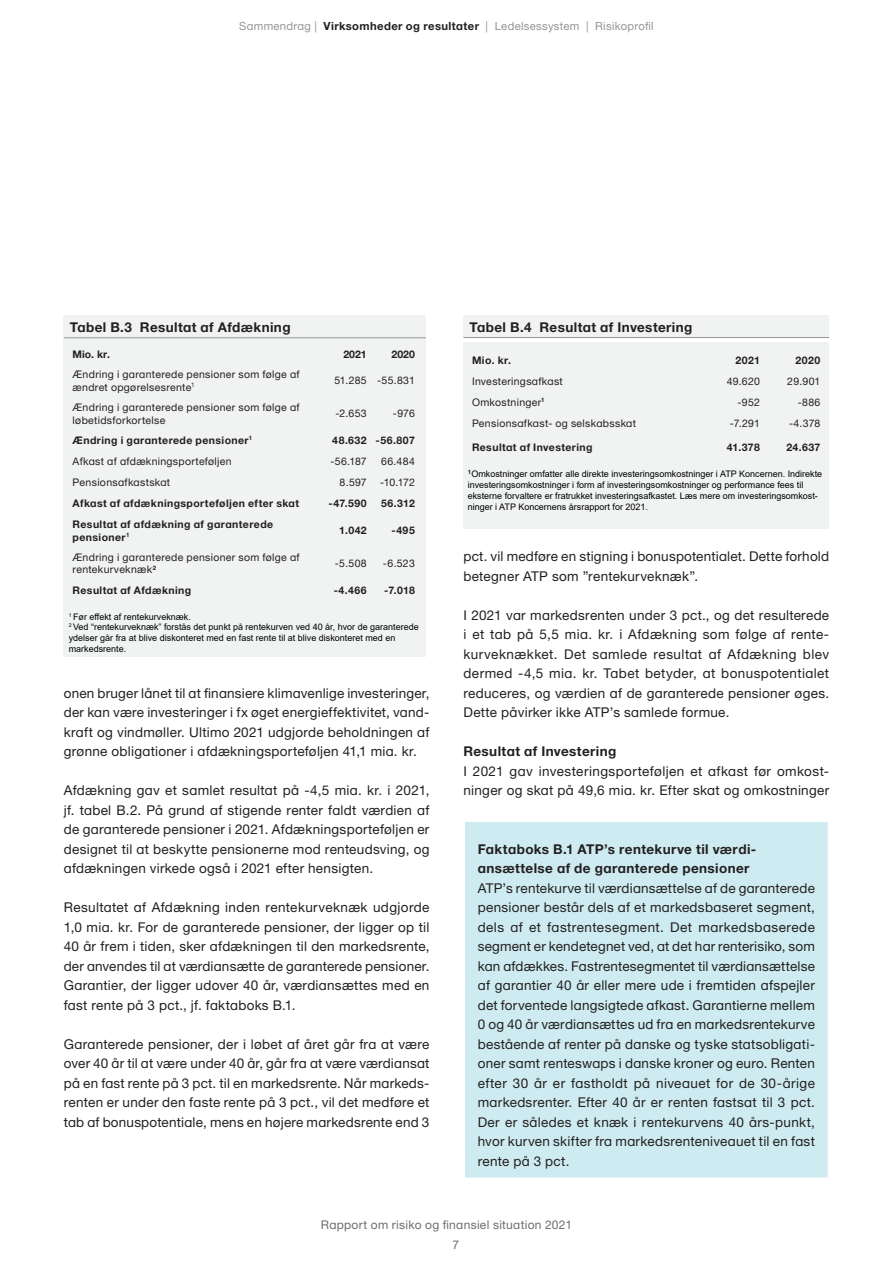
<style>
.page{position:relative;width:893px;height:1263px;background:#fff}
.page>*{position:absolute;margin:0;border:0;box-sizing:border-box;transform-origin:0 0}
.Brødtekst{font:13.5px/19.5px "Helvetica Neue ATP Body";letter-spacing:.02em;color:#231f20;text-align:justify}
.Brødtekst-2{font:700 13.5px "Helvetica Neue ATP Body";letter-spacing:.03em;color:#231f20}
.t1{font:12px "Helvetica Neue ATP Body";letter-spacing:.025em;color:#6c6d70}
.t2{font:11.25px "Helvetica Neue ATP Body";letter-spacing:.025em;color:#939598}
.tabeltekst{font:10.5px/12.6px "Helvetica Neue ATP Body";letter-spacing:.03em;color:#231f20}
.tabeltekst-2{font:700 10.5px/12.6px "Helvetica Neue ATP Body";letter-spacing:.04em;color:#231f20}
.t3{font:9px/10.8px "Arial";color:#000}
.s1{font-weight:700;color:#231f20}
</style>
<div class="page">
<div style="left:464px;top:821px;width:364px;height:357px;background:#cdebf0"></div>
<div style="left:463px;top:820px;width:366px;height:359px;border:2px solid #fff"></div>
<div style="left:64px;top:337px;width:362px;height:320px;background:#f0f3f2"></div>
<svg style="left:323px;top:338px;width:96px;height:1px"></svg>
<div style="left:64px;top:315px;width:362px;height:23px;background:#f0f3f2"></div>
<hr style="left:64px;top:337px;width:362px;height:1px;background:#919396">
<div style="left:463px;top:343px;width:366px;height:186px;background:#f0f3f2"></div>
<div style="left:463px;top:315px;width:366px;height:22px;background:#f0f3f2"></div>
<hr style="left:463px;top:337px;width:366px;height:1px;background:#919396">
<p class="t2" style="left:239px;top:20px;width:416px">Sammendrag | <span class="s1">Virksomheder og resultater</span> | Ledelsessystem | Risikoprofil</p>
<p class="Brødtekst-2" style="left:70px;top:319px;width:222px">Tabel B.3 Resultat af Afdækning</p>
<p class="tabeltekst-2" style="left:73px;top:347px;width:39px">Mio. kr.</p>
<p class="tabeltekst-2" style="left:343px;top:347px;width:25px">2021</p>
<p class="tabeltekst-2" style="left:391px;top:347px;width:25px">2020</p>
<p class="tabeltekst" style="left:73px;top:368px;width:228px">Ændring i garanterede pensioner som følge af ændret opgørelsesrente<sup>1</sup></p>
<p class="tabeltekst" style="left:334px;top:374px;width:34px">51.285</p>
<p class="tabeltekst" style="left:377px;top:374px;width:39px">-55.831</p>
<p class="tabeltekst" style="left:73px;top:401px;width:228px">Ændring i garanterede pensioner som følge af løbetidsforkortelse</p>
<p class="tabeltekst" style="left:335px;top:407px;width:33px">-2.653</p>
<p class="tabeltekst" style="left:393px;top:407px;width:23px">-976</p>
<p class="tabeltekst-2" style="left:73px;top:434px;width:181px">Ændring i garanterede pensioner<sup>1</sup></p>
<p class="tabeltekst-2" style="left:332px;top:434px;width:36px">48.632</p>
<p class="tabeltekst-2" style="left:376px;top:434px;width:41px">-56.807</p>
<p class="tabeltekst" style="left:73px;top:454px;width:161px">Afkast af afdækningsporteføljen</p>
<p class="tabeltekst" style="left:330px;top:454px;width:38px">-56.187</p>
<p class="tabeltekst" style="left:381px;top:454px;width:35px">66.484</p>
<p class="tabeltekst" style="left:73px;top:476px;width:99px">Pensionsafkastskat</p>
<p class="tabeltekst" style="left:340px;top:476px;width:29px">8.597</p>
<p class="tabeltekst" style="left:380px;top:476px;width:36px">-10.172</p>
<p class="tabeltekst-2" style="left:73px;top:497px;width:228px">Afkast af afdækningsporteføljen efter skat</p>
<p class="tabeltekst-2" style="left:329px;top:497px;width:40px">-47.590</p>
<p class="tabeltekst-2" style="left:381px;top:497px;width:35px">56.312</p>
<p class="tabeltekst-2" style="left:73px;top:518px;width:202px">Resultat af afdækning af garanterede pensioner<sup>1</sup></p>
<p class="tabeltekst-2" style="left:339px;top:524px;width:29px">1.042</p>
<p class="tabeltekst-2" style="left:391px;top:524px;width:25px">-495</p>
<p class="tabeltekst" style="left:73px;top:551px;width:228px">Ændring i garanterede pensioner som følge af rentekurveknæk<sup>2</sup></p>
<p class="tabeltekst" style="left:335px;top:557px;width:33px">-5.508</p>
<p class="tabeltekst" style="left:383px;top:557px;width:33px">-6.523</p>
<p class="tabeltekst-2" style="left:73px;top:584px;width:120px">Resultat af Afdækning</p>
<p class="tabeltekst-2" style="left:334px;top:584px;width:35px">-4.466</p>
<p class="tabeltekst-2" style="left:384px;top:584px;width:32px">-7.018</p>
<p class="t3" style="left:69px;top:611px;width:124px"><sup>1</sup> Før effekt af rentekurveknæk.</p>
<p class="t3" style="left:69px;top:622px;width:351px"><sup>2</sup> Ved “rentekurveknæk” forstås det punkt på rentekurven ved 40 år, hvor de garanterede ydelser går fra at blive diskonteret med en fast rente til at blive diskonteret med en markedsrente.</p>
<p class="Brødtekst" style="left:64px;top:683px;width:367px">onen bruger lånet til at finansiere klimavenlige investeringer, der kan være investeringer i fx øget energieffektivitet, vand&shy;kraft og vindmøller. Ultimo 2021 udgjorde beholdningen af grønne obligationer i afdækningsporteføljen 41,1 mia. kr.</p>
<p class="Brødtekst" style="left:64px;top:780px;width:367px">Afdækning gav et samlet resultat på -4,5 mia. kr. i 2021, jf. tabel B.2. På grund af stigende renter faldt værdien af de garanterede pensioner i 2021. Afdækningsporteføljen er designet til at beskytte pensionerne mod renteudsving, og afdækningen virkede også i 2021 efter hensigten.</p>
<p class="Brødtekst" style="left:64px;top:897px;width:367px">Resultatet af Afdækning inden rentekurveknæk udgjorde 1,0 mia. kr. For de garanterede pensioner, der ligger op til 40 år frem i tiden, sker afdækningen til den markedsrente, der anvendes til at værdiansætte de garanterede pensioner.<br>Garantier, der ligger udover 40 år, værdiansættes med en fast rente på 3 pct., jf. faktaboks B.1.</p>
<p class="Brødtekst" style="left:64px;top:1034px;width:367px">Garanterede pensioner, der i løbet af året går fra at være over 40 år til at være under 40 år, går fra at være værdiansat på en fast rente på 3 pct. til en markedsrente. Når markeds&shy;renten er under den faste rente på 3 pct., vil det medføre et tab af bonuspotentiale, mens en højere markedsrente end 3</p>
<p class="Brødtekst-2" style="left:469px;top:318px;width:224px">Tabel B.4 Resultat af Investering</p>
<p class="tabeltekst-2" style="left:472px;top:354px;width:40px">Mio. kr.</p>
<p class="tabeltekst-2" style="left:735px;top:354px;width:26px">2021</p>
<p class="tabeltekst-2" style="left:796px;top:354px;width:26px">2020</p>
<p class="tabeltekst" style="left:472px;top:374px;width:92px">Investeringsafkast</p>
<p class="tabeltekst" style="left:727px;top:374px;width:35px">49.620</p>
<p class="tabeltekst" style="left:787px;top:374px;width:35px">29.901</p>
<p class="tabeltekst" style="left:472px;top:396px;width:74px">Omkostninger<sup>1</sup></p>
<p class="tabeltekst" style="left:737px;top:396px;width:24px">-952</p>
<p class="tabeltekst" style="left:798px;top:396px;width:24px">-886</p>
<p class="tabeltekst" style="left:472px;top:417px;width:166px">Pensionsafkast- og selskabsskat</p>
<p class="tabeltekst" style="left:730px;top:417px;width:32px">-7.291</p>
<p class="tabeltekst" style="left:789px;top:417px;width:33px">-4.378</p>
<p class="tabeltekst-2" style="left:472px;top:441px;width:122px">Resultat af Investering</p>
<p class="tabeltekst-2" style="left:727px;top:441px;width:34px">41.378</p>
<p class="tabeltekst-2" style="left:786px;top:441px;width:36px">24.637</p>
<p class="t3" style="left:468px;top:468px;width:356px"><sup>1</sup>Omkostninger omfatter alle direkte investeringsomkostninger i ATP Koncernen. Indirekte investeringsomkostninger i form af investeringsomkostninger og performance fees til eksterne forvaltere er fratrukket investeringsafkastet. Læs mere om investeringsomkost&shy;ninger i ATP Koncernens årsrapport for 2021.</p>
<p class="Brødtekst" style="left:463px;top:546px;width:367px">pct. vil medføre en stigning i bonuspotentialet. Dette forhold betegner ATP som ”rentekurveknæk”.</p>
<p class="Brødtekst" style="left:463px;top:605px;width:367px">I 2021 var markedsrenten under 3 pct., og det resulterede i et tab på 5,5 mia. kr. i Afdækning som følge af rente&shy;kurveknækket. Det samlede resultat af Afdækning blev dermed -4,5 mia. kr. Tabet betyder, at bonuspotentialet reduceres, og værdien af de garanterede pensioner øges.<br>Dette påvirker ikke ATP’s samlede formue.</p>
<p class="Brødtekst-2" style="left:463px;top:743px;width:154px">Resultat af Investering</p>
<p class="Brødtekst" style="left:463px;top:761px;width:367px">I 2021 gav investeringsporteføljen et afkast før omkost&shy;ninger og skat på 49,6 mia. kr. Efter skat og omkostninger</p>
<p class="Brødtekst-2" style="left:478px;top:840px;width:280px">Faktaboks B.1 ATP’s rentekurve til værdi-</p>
<p class="Brødtekst-2" style="left:478px;top:860px;width:273px">ansættelse af de garanterede pensioner</p>
<p class="Brødtekst" style="left:478px;top:878px;width:339px">ATP’s rentekurve til værdiansættelse af de garanterede pensioner består dels af et markedsbaseret segment, dels af et fastrentesegment. Det markedsbaserede segment er kendetegnet ved, at det har renterisiko, som kan afdækkes. Fastrentesegmentet til værdiansættelse af garantier 40 år eller mere ude i fremtiden afspejler det forventede langsigtede afkast. Garantierne mellem 0 og 40 år værdiansættes ud fra en markedsrentekurve bestående af renter på danske og tyske statsobligati&shy;oner samt renteswaps i danske kroner og euro. Renten efter 30 år er fastholdt på niveauet for de 30-årige markedsrenter. Efter 40 år er renten fastsat til 3 pct.<br>Der er således et knæk i rentekurvens 40 års-punkt, hvor kurven skifter fra markedsrenteniveauet til en fast rente på 3 pct.</p>
<p class="t1" style="left:321px;top:1218px;width:253px">Rapport om risiko og finansiel situation 2021</p>
<p class="t1" style="left:452px;top:1238px;width:8px">7</p>
</div>
